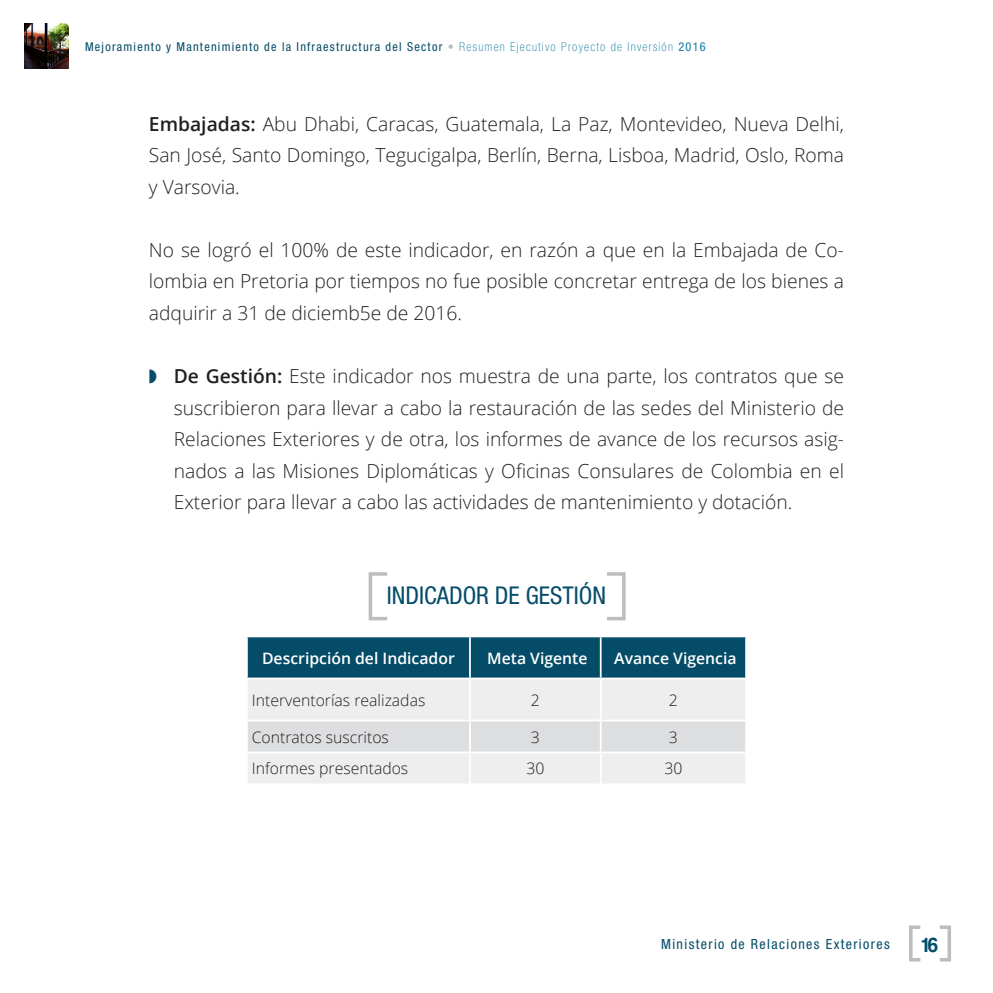
<style>
.page{position:relative;width:993px;height:993px;background:#fff}
.page>*{position:absolute;margin:0;border:0;box-sizing:border-box;transform-origin:0 0}
.t1{font:condensed 24.5px "Helvetica Neue LT Std";color:#044c68}
.t2{font:21px "Coolvetica Rg";color:#044c68}
.t3{font:300 19.25px/31.5px "Open Sans";color:#231f20;text-align:justify}
.t4{font:300 15.75px "Open Sans";color:#231f20}
.t5{font:600 15.75px "Open Sans";color:#fff}
.t6{font:condensed 14px "Helvetica Neue LT Std";letter-spacing:.1em;color:#044c68}
.t7{font:condensed 12.25px "Helvetica Neue LT Std";letter-spacing:.1em;color:#044c68}
.s1{color:#bcbdc0}
.s2{font-weight:100;color:#117aa5}
.s3{color:#117aa5}
.s4{font-weight:600}
.s5{color:#044c68}
</style>
<div class="page">
<div style="left:937px;top:925px;width:13px;height:36px;border:4px solid #bcbdc0"></div>
<div style="left:908px;top:925px;width:13px;height:36px;border:4px solid #bcbdc0"></div>
<img style="left:24px;top:24px;width:45px;height:44px">
<div style="left:248px;top:637px;width:497px;height:40px;background:#044c68"></div>
<div style="left:248px;top:679px;width:497px;height:104px;background:#eeeeef"></div>
<div style="left:248px;top:721px;width:497px;height:30px;background:#dddee0"></div>
<hr style="left:469px;top:637px;width:1px;height:40px;background:#fff">
<hr style="left:599px;top:637px;width:2px;height:40px;background:#fff">
<hr style="left:469px;top:679px;width:1px;height:40px;background:#fff">
<hr style="left:599px;top:679px;width:2px;height:40px;background:#fff">
<hr style="left:246px;top:719px;width:224px;height:2px;background:#fff">
<hr style="left:470px;top:719px;width:130px;height:2px;background:#fff">
<hr style="left:469px;top:721px;width:1px;height:30px;background:#fff">
<hr style="left:600px;top:719px;width:146px;height:2px;background:#fff">
<hr style="left:599px;top:721px;width:2px;height:30px;background:#fff">
<hr style="left:246px;top:751px;width:224px;height:2px;background:#fff">
<hr style="left:470px;top:751px;width:130px;height:2px;background:#fff">
<hr style="left:469px;top:753px;width:1px;height:30px;background:#fff">
<hr style="left:600px;top:751px;width:146px;height:2px;background:#fff">
<hr style="left:599px;top:753px;width:2px;height:30px;background:#fff">
<div style="left:368px;top:572px;width:21px;height:48px;border:4px solid #bcbdc0"></div>
<div style="left:605px;top:572px;width:20px;height:48px;border:4px solid #bcbdc0"></div>
<p class="t7" style="left:85px;top:39px;width:622px">Mejoramiento y Mantenimiento de la Infraestructura del Sector <span class="s1">•</span> <span class="s2">Resumen Ejecutivo Proyecto de Inversión</span> <span class="s3">2016</span></p>
<p class="t3" style="left:149px;top:107px;width:696px"><span class="s4">Embajadas:</span> Abu Dhabi, Caracas, Guatemala, La Paz, Montevideo, Nueva Delhi, San José, Santo Domingo, Tegucigalpa, Berlín, Berna, Lisboa, Madrid, Oslo, Roma y Varsovia.</p>
<p class="t3" style="left:149px;top:233px;width:696px">No se logró el 100% de este indicador, en razón a que en la Embajada de Co&shy;lombia en Pretoria por tiempos no fue posible concretar entrega de los bienes a adquirir a 31 de diciemb5e de 2016.</p>
<p class="t3" style="left:174px;top:359px;width:671px;text-indent:-25px"><span class="s5">◗</span> <span class="s4">De Gestión:</span> Este indicador nos muestra de una parte, los contratos que se suscribieron para llevar a cabo la restauración de las sedes del Ministerio de Relaciones Exteriores y de otra, los informes de avance de los recursos asig&shy;nados a las Misiones Diplomáticas y Oficinas Consulares de Colombia en el Exterior para llevar a cabo las actividades de mantenimiento y dotación.</p>
<p class="t1" style="left:386px;top:580px;width:221px">INDICADOR DE GESTIÓN</p>
<p class="t5" style="left:262px;top:646px;width:194px">Descripción del Indicador</p>
<p class="t5" style="left:487px;top:646px;width:102px">Meta Vigente</p>
<p class="t5" style="left:614px;top:646px;width:124px">Avance Vigencia</p>
<p class="t4" style="left:252px;top:688px;width:175px">Interventorías realizadas</p>
<p class="t4" style="left:530px;top:688px;width:10px">2</p>
<p class="t4" style="left:668px;top:688px;width:10px">2</p>
<p class="t4" style="left:252px;top:725px;width:138px">Contratos suscritos</p>
<p class="t4" style="left:530px;top:725px;width:10px">3</p>
<p class="t4" style="left:668px;top:725px;width:10px">3</p>
<p class="t4" style="left:252px;top:757px;width:158px">Informes presentados</p>
<p class="t4" style="left:526px;top:757px;width:19px">30</p>
<p class="t4" style="left:664px;top:757px;width:19px">30</p>
<p class="t6" style="left:660px;top:935px;width:230px">Ministerio de Relaciones Exteriores</p>
<p class="t2" style="left:921px;top:931px;width:18px">16</p>
</div>
